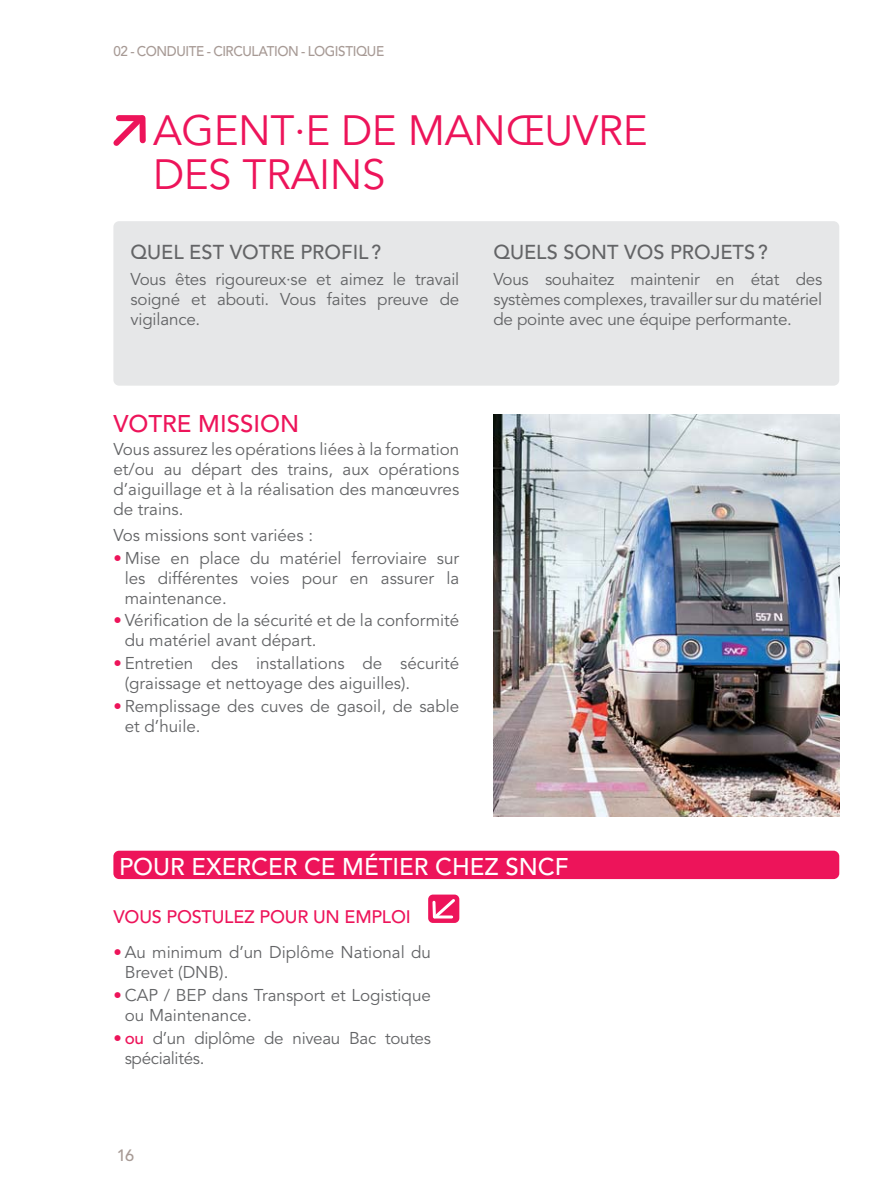
<style>
.page{position:relative;width:896px;height:1191px;background:#fff}
.page>*{position:absolute;margin:0;border:0;box-sizing:border-box;transform-origin:0 0}
.t1{font:42px/44px "Avenir LT Std";letter-spacing:-.01em;color:#ed145a}
.t2{font:500 24px "Avenir LT Std";color:#fff}
.t3{font:500 24px "Avenir LT Std";color:#ed145a}
.t4{font:500 20px "Avenir LT Std";color:#636466}
.t5{font:500 18px "Avenir LT Std";letter-spacing:-.01em;color:#ed145a}
.t6{font:17px/20px "Avenir LT Std";color:#636466}
.t7{font:17px/20px "Avenir LT Std";letter-spacing:-.02em;color:#636466}
.t8{font:500 16.4px "Avenir LT Std";color:#a79a95}
.t9{font:500 14px "Avenir LT Std";letter-spacing:-.03em;color:#a79a95;scale:.96 1}
.s1{font-weight:500;font-size:16.8px;color:#ed145a}
.s2{font-weight:500;color:#ed145a}
</style>
<div class="page">
<svg style="left:113px;top:115px;width:33px;height:31px"></svg>
<div style="left:119px;top:115px;width:22px;height:6px;background:#ed145a"></div>
<img style="left:493px;top:414px;width:346px;height:402px">
<div style="left:113px;top:221px;width:726px;height:165px;background:#e6e7e8;border-radius:6px"></div>
<div style="left:113px;top:850px;width:726px;height:29px;background:#ed145a;border-radius:6px"></div>
<div style="left:428px;top:894px;width:31px;height:29px;background:#ed145a;border-radius:5px"></div>
<svg style="left:432px;top:902px;width:1px;height:15px"></svg>
<svg style="left:433px;top:899px;width:22px;height:20px"></svg>
<hr style="left:435px;top:915px;width:17px;height:3px;background:#fff">
<p class="t9" style="left:113px;top:45px;width:284px">02 - CONDUITE - CIRCULATION - LOGISTIQUE</p>
<h1 class="t1" style="left:153px;top:112px;width:496px">AGENT·E DE MANŒUVRE<br>DES TRAINS</h1>
<p class="t4" style="left:130px;top:243px;width:252px">QUEL EST VOTRE PROFIL ?</p>
<p class="t6" style="left:130px;top:270px;width:330px;text-align:justify">Vous êtes rigoureux·se et aimez le travail soigné et abouti. Vous faites preuve de vigilance.</p>
<p class="t4" style="left:493px;top:243px;width:276px">QUELS SONT VOS PROJETS ?</p>
<p class="t6" style="left:493px;top:270px;width:330px;text-align:justify">Vous souhaitez maintenir en état des systèmes complexes, travailler sur du matériel de pointe avec une équipe performante.</p>
<h2 class="t3" style="left:113px;top:413px;width:187px">VOTRE MISSION</h2>
<p class="t6" style="left:113px;top:440px;width:347px;text-align:justify">Vous assurez les opérations liées à la formation et/ou au départ des trains, aux opérations d’aiguillage et à la réalisation des manœuvres de trains.</p>
<p class="t6" style="left:113px;top:526px;width:201px">Vos missions sont variées :</p>
<p class="t6" style="left:125px;top:549px;width:336px;text-align:justify;text-indent:-11px"><span class="s1">•</span> Mise en place du matériel ferroviaire sur les différentes voies pour en assurer la maintenance.</p>
<p class="t6" style="left:125px;top:612px;width:336px;text-indent:-11px"><span class="s1">•</span> Vérification de la sécurité et de la conformité du matériel avant départ.</p>
<p class="t6" style="left:125px;top:654px;width:336px;text-indent:-11px"><span class="s1">•</span> Entretien des installations de sécurité (graissage et nettoyage des aiguilles).</p>
<p class="t6" style="left:125px;top:697px;width:336px;text-indent:-11px"><span class="s1">•</span> Remplissage des cuves de gasoil, de sable et d’huile.</p>
<h2 class="t2" style="left:119px;top:856px;width:451px">POUR EXERCER CE MÉTIER CHEZ SNCF</h2>
<p class="t5" style="left:113px;top:909px;width:299px">VOUS POSTULEZ POUR UN EMPLOI</p>
<p class="t6" style="left:125px;top:944px;width:308px;text-indent:-11px"><span class="s1">•</span> Au minimum d’un Diplôme National du<br>Brevet (DNB).</p>
<p class="t6" style="left:125px;top:986px;width:308px;text-indent:-11px"><span class="s1">•</span> CAP / BEP dans Transport et Logistique ou Maintenance.</p>
<p class="t7" style="left:125px;top:1029px;width:308px;text-indent:-11px"><span class="s1">•</span> <span class="s2">ou</span> d’un diplôme de niveau Bac toutes spécialités.</p>
<p class="t8" style="left:117px;top:1148px;width:19px">16</p>
</div>
